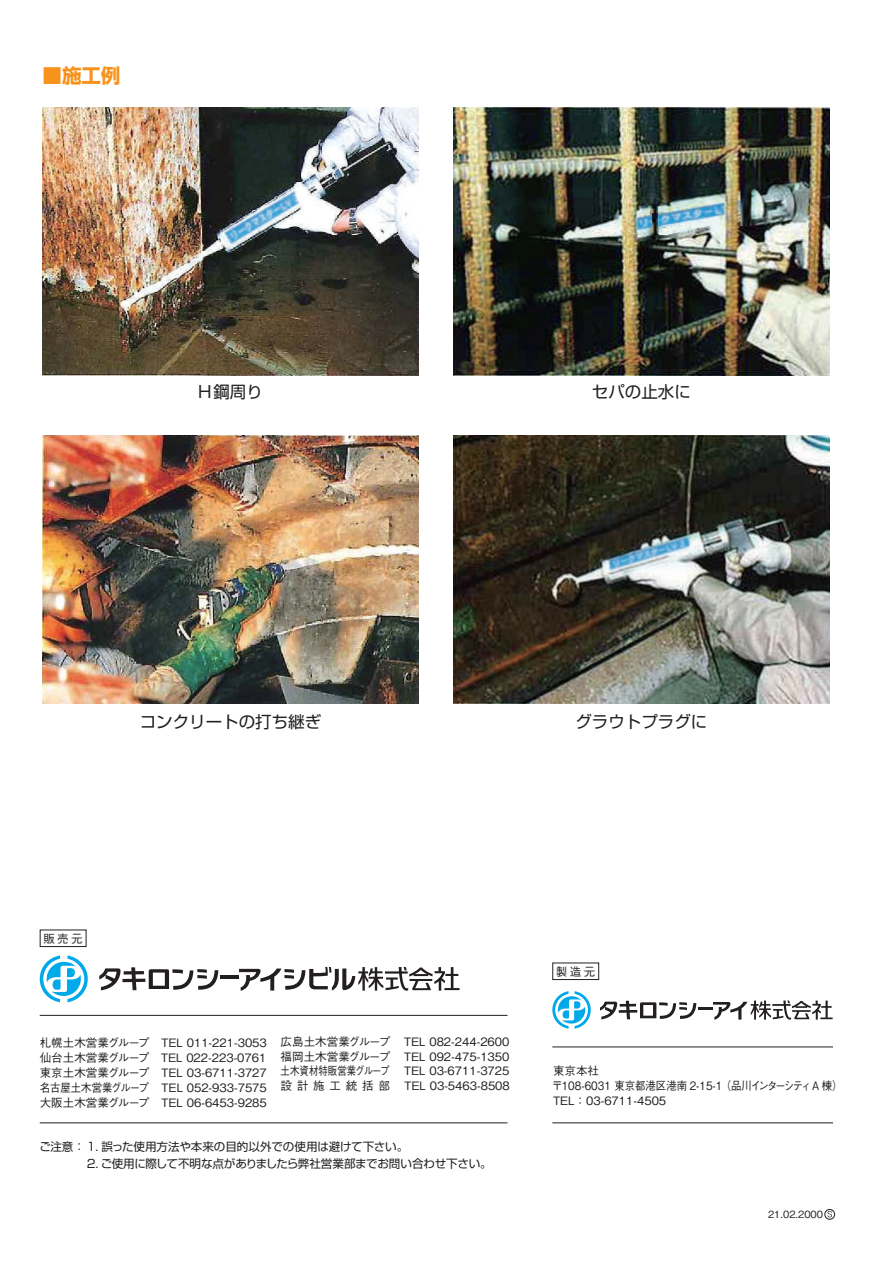
<style>
.page{position:relative;width:893px;height:1263px;background:#fff}
.page>*{position:absolute;margin:0;border:0;box-sizing:border-box;transform-origin:0 0}
.t1{font:700 19.5px "Shin Go Pr 6";color:#f7931d}
.t2{font:16.5px "Shin Go Pr 6";color:#231f20}
.t3{font:500 11.55px/14.9px "Gothic BBB Pr 6";color:#231f20;text-align:justify}
.t4{font:11.55px "Shin Go Pr 6";letter-spacing:-.01em;color:#231f20}
.t5{font:500 9.9px "Gothic BBB Pr 6";color:#231f20}
</style>
<div class="page">
<img style="left:43px;top:107px;width:375px;height:269px">
<img style="left:43px;top:435px;width:375px;height:269px">
<img style="left:454px;top:107px;width:375px;height:269px">
<img style="left:454px;top:435px;width:375px;height:269px">
<svg style="left:827px;top:1211px;width:5px;height:6px"></svg>
<div style="left:825px;top:1209px;width:10px;height:10px;border:1px solid #231f20;border-radius:50%"></div>
<hr style="left:221px;top:976px;width:18px;height:3px;background:#231f20">
<svg style="left:239px;top:967px;width:220px;height:24px"></svg>
<svg style="left:99px;top:967px;width:119px;height:23px"></svg>
<svg style="left:40px;top:955px;width:48px;height:47px"></svg>
<div style="left:40px;top:929px;width:46px;height:18px;border:1px solid #231f20"></div>
<svg style="left:552px;top:991px;width:39px;height:38px"></svg>
<hr style="left:698px;top:1007px;width:15px;height:3px;background:#231f20">
<svg style="left:713px;top:1000px;width:120px;height:20px"></svg>
<svg style="left:600px;top:1001px;width:96px;height:18px"></svg>
<div style="left:552px;top:962px;width:47px;height:18px;border:1px solid #231f20"></div>
<hr style="left:40px;top:1015px;width:467px;height:1px;background:#231f20">
<hr style="left:40px;top:1122px;width:467px;height:1px;background:#231f20">
<hr style="left:552px;top:1122px;width:281px;height:1px;background:#231f20">
<hr style="left:552px;top:1046px;width:281px;height:1px;background:#231f20">
<h1 class="t1" style="left:43px;top:60px;width:79px">■施工例</h1>
<h2 class="t2" style="left:198px;top:378px;width:66px">H鋼周り</h2>
<h2 class="t2" style="left:592px;top:378px;width:100px">セパの止水に</h2>
<h2 class="t2" style="left:140px;top:708px;width:183px">コンクリートの打ち継ぎ</h2>
<h2 class="t2" style="left:575px;top:708px;width:133px">グラウトプラグに</h2>
<p class="t3" style="left:43px;top:931px;width:41px">販売元</p>
<p class="t3" style="left:556px;top:964px;width:41px">製造元</p>
<p class="t3" style="left:40px;top:1034px;width:229px">札幌土木営業グループ ＴＥＬ 011-221-3053仙台土木営業グループ　ＴＥＬ 022-223-0761東京土木営業グループ ＴＥＬ 03-6711-3727名古屋土木営業グループ ＴＥＬ 052-933-7575大阪土木営業グループ ＴＥＬ 06-6453-9285</p>
<p class="t3" style="left:281px;top:1033px;width:231px">広島土木営業グループ ＴＥＬ 082-244-2600福岡土木営業グループ ＴＥＬ 092-475-1350土木資材特販営業グループ ＴＥＬ 03-6711-3725設計施工統括部 ＴＥＬ 03-5463-8508</p>
<p class="t4" style="left:40px;top:1137px;width:370px">ご注意： 1. 誤った使用方法や本来の目的以外での使用は避けて下さい。</p>
<p class="t4" style="left:87px;top:1154px;width:407px">2. ご使用に際して不明な点がありましたら弊社営業部までお問い合わせ下さい。</p>
<p class="t3" style="left:552px;top:1063px;width:292px;text-align:left">東京本社<br>〒108-6031 東京都港区港南 2-15-1 （品川インターシティA 棟）<br>TEL：03-6711-4505</p>
<p class="t5" style="left:768px;top:1206px;width:57px">21.02.2000</p>
</div>
